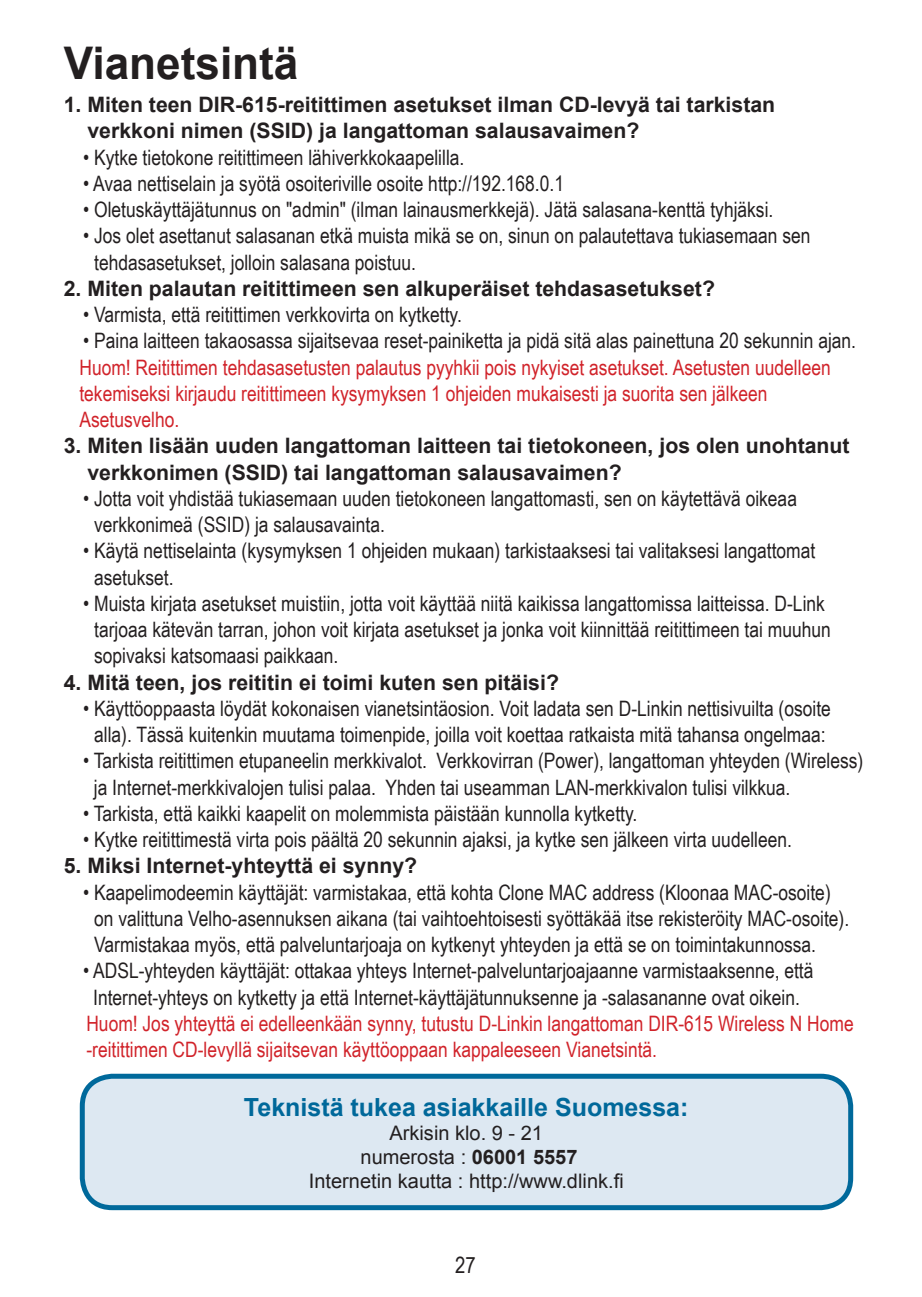
<style>
.page{position:relative;width:922px;height:1297px;background:#fff}
.page>*{position:absolute;margin:0;border:0;box-sizing:border-box;transform-origin:0 0}
.t1{font:700 45px "Arial";color:#231f20}
.t2{font:700 25px "Arial";color:#00689a}
.t3{font:22.5px "Arial Narrow";color:#231f20}
.t4{font:21.25px/26.2px "Arial Narrow";color:#231f20}
.t5{font:700 21.25px/26.2px "Arial";color:#231f20}
.t6{font:21.25px/26.2px "Arial Narrow";color:#d1232a}
.t7{font:20px/24px "Arial";color:#231f20;text-align:center}
.s1{font-weight:700}
</style>
<div class="page">
<div style="left:82px;top:1076px;width:768px;height:132px;background:#dde8f2;border-radius:30px"></div>
<div style="left:80px;top:1074px;width:773px;height:136px;border:5px solid #00699b;border-radius:30px"></div>
<h1 class="t1" style="left:64px;top:33px;width:236px">Vianetsintä</h1>
<p class="t5" style="left:87px;top:92px;width:689px;text-indent:-24px">1. Miten teen DIR-615-reitittimen asetukset ilman CD-levyä tai tarkistan verkkoni nimen (SSID) ja langattoman salausavaimen?</p>
<p class="t4" style="left:83px;top:143px;width:382px">• Kytke tietokone reitittimeen lähiverkkokaapelilla.</p>
<p class="t4" style="left:83px;top:169px;width:482px">• Avaa nettiselain ja syötä osoiteriville osoite http://192.168.0.1</p>
<p class="t4" style="left:83px;top:196px;width:691px">• Oletuskäyttäjätunnus on "admin" (ilman lainausmerkkejä). Jätä salasana-kenttä tyhjäksi.</p>
<p class="t4" style="left:94px;top:222px;width:717px;text-indent:-11px">• Jos olet asettanut salasanan etkä muista mikä se on, sinun on palautettava tukiasemaan sen tehdasasetukset, jolloin salasana poistuu.</p>
<p class="t5" style="left:64px;top:276px;width:652px">2. Miten palautan reitittimeen sen alkuperäiset tehdasasetukset?</p>
<p class="t4" style="left:83px;top:301px;width:380px">• Varmista, että reitittimen verkkovirta on kytketty.</p>
<p class="t4" style="left:83px;top:327px;width:774px">• Paina laitteen takaosassa sijaitsevaa reset-painiketta ja pidä sitä alas painettuna 20 sekunnin ajan.</p>
<p class="t6" style="left:79px;top:353px;width:752px">Huom! Reitittimen tehdasasetusten palautus pyyhkii pois nykyiset asetukset. Asetusten uudelleen tekemiseksi kirjaudu reitittimeen kysymyksen 1 ohjeiden mukaisesti ja suorita sen jälkeen<br>Asetusvelho.</p>
<p class="t5" style="left:87px;top:433px;width:763px;text-indent:-24px">3. Miten lisään uuden langattoman laitteen tai tietokoneen, jos olen unohtanut verkkonimen (SSID) tai langattoman salausavaimen?</p>
<p class="t4" style="left:94px;top:484px;width:704px;text-indent:-11px">• Jotta voit yhdistää tukiasemaan uuden tietokoneen langattomasti, sen on käytettävä oikeaa verkkonimeä (SSID) ja salausavainta.</p>
<p class="t4" style="left:94px;top:537px;width:722px;text-indent:-11px">• Käytä nettiselainta (kysymyksen 1 ohjeiden mukaan) tarkistaaksesi tai valitaksesi langattomat asetukset.</p>
<p class="t4" style="left:94px;top:589px;width:738px;text-indent:-11px">• Muista kirjata asetukset muistiin, jotta voit käyttää niitä kaikissa langattomissa laitteissa. D-Link tarjoaa kätevän tarran, johon voit kirjata asetukset ja jonka voit kiinnittää reitittimeen tai muuhun sopivaksi katsomaasi paikkaan.</p>
<p class="t5" style="left:64px;top:670px;width:496px">4. Mitä teen, jos reititin ei toimi kuten sen pitäisi?</p>
<p class="t4" style="left:83px;top:694px;width:749px;text-align:center">• Käyttöoppaasta löydät kokonaisen vianetsintäosion. Voit ladata sen D-Linkin nettisivuilta (osoite alla). Tässä kuitenkin muutama toimenpide, joilla voit koettaa ratkaista mitä tahansa ongelmaa:</p>
<p class="t4" style="left:94px;top:747px;width:770px;text-indent:-11px">• Tarkista reitittimen etupaneelin merkkivalot. Verkkovirran (Power), langattoman yhteyden (Wireless) ja Internet-merkkivalojen tulisi palaa. Yhden tai useamman LAN-merkkivalon tulisi vilkkua.</p>
<p class="t4" style="left:83px;top:799px;width:555px">• Tarkista, että kaikki kaapelit on molemmista päistään kunnolla kytketty.</p>
<p class="t4" style="left:83px;top:826px;width:710px">• Kytke reitittimestä virta pois päältä 20 sekunnin ajaksi, ja kytke sen jälkeen virta uudelleen.</p>
<p class="t5" style="left:64px;top:853px;width:355px">5. Miksi Internet-yhteyttä ei synny?</p>
<p class="t4" style="left:94px;top:878px;width:756px;text-indent:-11px">• Kaapelimodeemin käyttäjät: varmistakaa, että kohta Clone MAC address (Kloonaa MAC-osoite) on valittuna Velho-asennuksen aikana (tai vaihtoehtoisesti syöttäkää itse rekisteröity MAC-osoite).<br>Varmistakaa myös, että palveluntarjoaja on kytkenyt yhteyden ja että se on toimintakunnossa.</p>
<p class="t4" style="left:83px;top:957px;width:731px;text-align:center">• ADSL-yhteyden käyttäjät: ottakaa yhteys Internet-palveluntarjoajaanne varmistaaksenne, että<br>Internet-yhteys on kytketty ja että Internet-käyttäjätunnuksenne ja -salasananne ovat oikein.</p>
<p class="t6" style="left:86px;top:1009px;width:768px">Huom! Jos yhteyttä ei edelleenkään synny, tutustu D-Linkin langattoman DIR-615 Wireless N Home -reitittimen CD-levyllä sijaitsevan käyttöoppaan kappaleeseen Vianetsintä.</p>
<p class="t2" style="left:244px;top:1091px;width:446px">Teknistä tukea asiakkaille Suomessa:</p>
<p class="t7" style="left:309px;top:1121px;width:316px">Arkisin klo. 9 - 21<br>numerosta : <span class="s1">06001 5557<br></span>Internetin kautta : http://www.dlink.fi</p>
<p class="t3" style="left:455px;top:1248px;width:22px">27</p>
</div>
